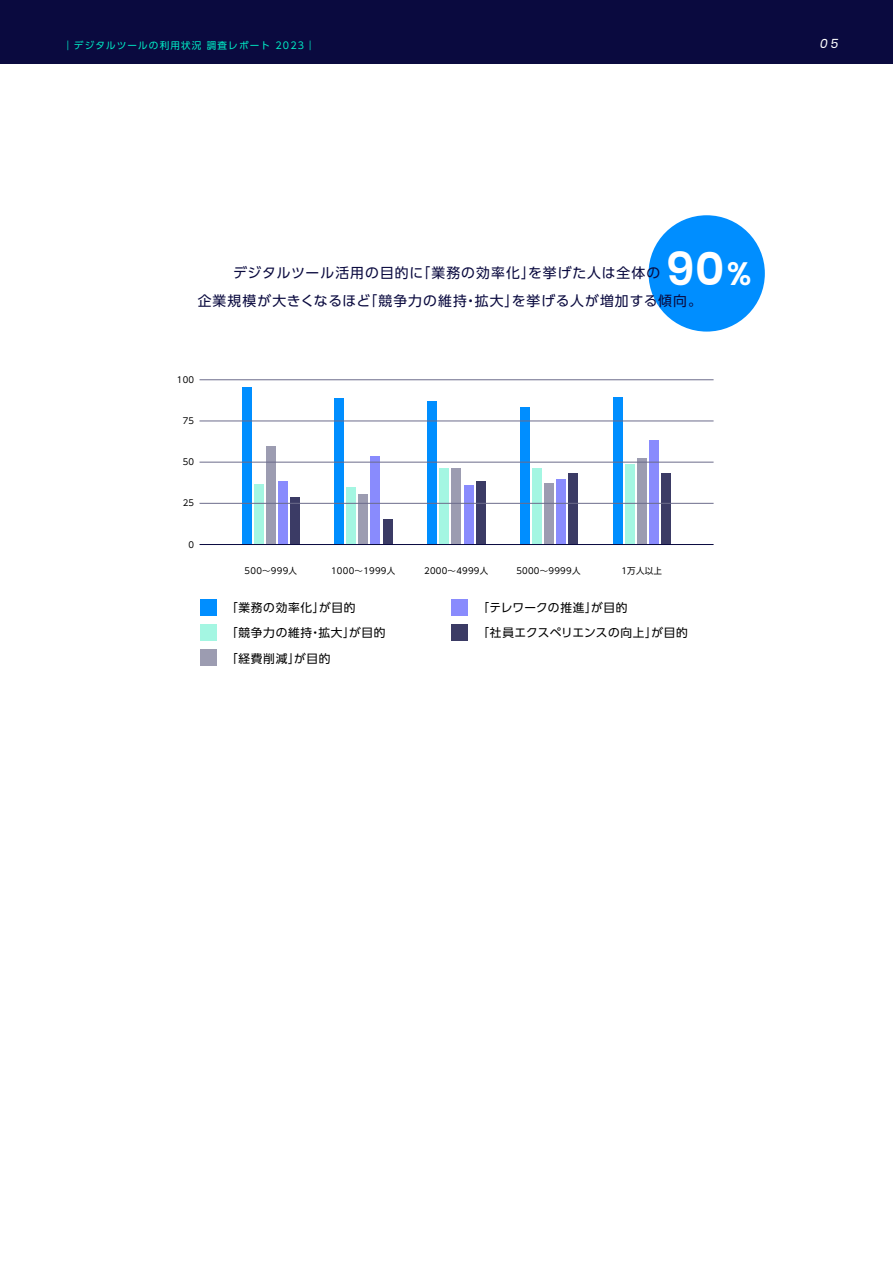
<style>
.page{position:relative;width:893px;height:1263px;background:#fff}
.page>*{position:absolute;margin:0;border:0;box-sizing:border-box;transform-origin:0 0}
.t1{font:600 46.35px "Poppins";color:#fff}
.t2{font:13.8px/27.6px "UD Shin Go Pro";letter-spacing:.08em;color:#0a0a3f;text-align:center}
.t3{font:italic 12.75px "Poppins";color:#fff}
.t4{font:11.7px/25.5px "UD Shin Go Pro";letter-spacing:.055em;color:#000}
.t5{font:11.7px/25.5px "UD Shin Go Pro";letter-spacing:.035em;color:#000}
.t6{font:9.6px "UD Shin Go Pro";letter-spacing:.12em;color:#00ecc5}
.t7{font:8.55px "UD Shin Go Pro";letter-spacing:.03em;color:#000}
.s1{font-size:32.25px}
</style>
<div class="page">
<div style="left:0;top:0;width:893px;height:64px;background:#0a0a3f"></div>
<div style="left:648px;top:215px;width:117px;height:117px;background:#008eff;border-radius:50%"></div>
<div style="left:200px;top:599px;width:16px;height:16px;background:#008eff"></div>
<div style="left:200px;top:650px;width:16px;height:16px;background:#9c9cb1"></div>
<div style="left:200px;top:624px;width:16px;height:17px;background:#a4f6e2"></div>
<div style="left:451px;top:599px;width:17px;height:16px;background:#898bfd"></div>
<div style="left:451px;top:624px;width:17px;height:17px;background:#3b3b65"></div>
<div style="left:242px;top:387px;width:10px;height:157px;background:#008eff"></div>
<div style="left:290px;top:497px;width:10px;height:47px;background:#3b3b65"></div>
<div style="left:278px;top:481px;width:10px;height:63px;background:#898bfd"></div>
<div style="left:266px;top:446px;width:10px;height:98px;background:#9c9cb1"></div>
<div style="left:254px;top:484px;width:10px;height:60px;background:#a4f6e2"></div>
<div style="left:334px;top:398px;width:10px;height:146px;background:#008eff"></div>
<div style="left:383px;top:519px;width:9px;height:25px;background:#3b3b65"></div>
<div style="left:371px;top:456px;width:9px;height:88px;background:#898bfd"></div>
<div style="left:359px;top:494px;width:9px;height:50px;background:#9c9cb1"></div>
<div style="left:346px;top:487px;width:10px;height:57px;background:#a4f6e2"></div>
<div style="left:427px;top:400px;width:10px;height:144px;background:#008eff"></div>
<div style="left:476px;top:481px;width:9px;height:63px;background:#3b3b65"></div>
<div style="left:464px;top:485px;width:9px;height:59px;background:#898bfd"></div>
<div style="left:452px;top:468px;width:9px;height:76px;background:#9c9cb1"></div>
<div style="left:440px;top:468px;width:9px;height:76px;background:#a4f6e2"></div>
<div style="left:520px;top:407px;width:9px;height:137px;background:#008eff"></div>
<div style="left:568px;top:473px;width:10px;height:71px;background:#3b3b65"></div>
<div style="left:556px;top:479px;width:10px;height:65px;background:#898bfd"></div>
<div style="left:544px;top:483px;width:10px;height:61px;background:#9c9cb1"></div>
<div style="left:532px;top:468px;width:10px;height:76px;background:#a4f6e2"></div>
<div style="left:613px;top:397px;width:10px;height:147px;background:#008eff"></div>
<div style="left:661px;top:473px;width:10px;height:71px;background:#3b3b65"></div>
<div style="left:649px;top:440px;width:10px;height:104px;background:#898bfd"></div>
<div style="left:637px;top:457px;width:10px;height:87px;background:#9c9cb1"></div>
<div style="left:625px;top:464px;width:10px;height:80px;background:#a4f6e2"></div>
<hr style="left:200px;top:379px;width:514px;height:1px;background:#6c6c8b">
<hr style="left:200px;top:421px;width:514px;height:1px;background:#6c6c8b">
<hr style="left:200px;top:462px;width:514px;height:1px;background:#6c6c8b">
<hr style="left:200px;top:503px;width:514px;height:1px;background:#6c6c8b">
<hr style="left:200px;top:544px;width:514px;height:1px;background:#0a0a3f">
<p class="t6" style="left:63px;top:37px;width:253px">｜デジタルツールの利用状況 調査レポート 2023｜</p>
<p class="t3" style="left:820px;top:36px;width:20px">05</p>
<h1 class="t1" style="left:666px;top:242px;width:86px">90<span class="s1">%</span></h1>
<p class="t2" style="left:198px;top:258px;width:506px">デジタルツール活用の目的に「業務の効率化」を挙げた人は全体の<br>企業規模が大きくなるほど「競争力の維持・拡大」を挙げる人が増加する傾向。</p>
<p class="t7" style="left:177px;top:372px;width:19px">100</p>
<p class="t7" style="left:183px;top:414px;width:13px">75</p>
<p class="t7" style="left:183px;top:455px;width:13px">50</p>
<p class="t7" style="left:183px;top:496px;width:13px">25</p>
<p class="t7" style="left:189px;top:537px;width:7px">0</p>
<p class="t7" style="left:245px;top:563px;width:54px">500～999人</p>
<p class="t7" style="left:331px;top:563px;width:66px">1000～1999人</p>
<p class="t7" style="left:424px;top:563px;width:66px">2000～4999人</p>
<p class="t7" style="left:516px;top:563px;width:66px">5000～9999人</p>
<p class="t7" style="left:621px;top:563px;width:42px">1万人以上</p>
<p class="t4" style="left:226px;top:594px;width:161px">「業務の効率化」が目的<br>「競争力の維持・拡大」が目的「経費削減」が目的</p>
<p class="t5" style="left:478px;top:594px;width:212px">「テレワークの推進」が目的<br>「社員エクスペリエンスの向上」が目的</p>
</div>
